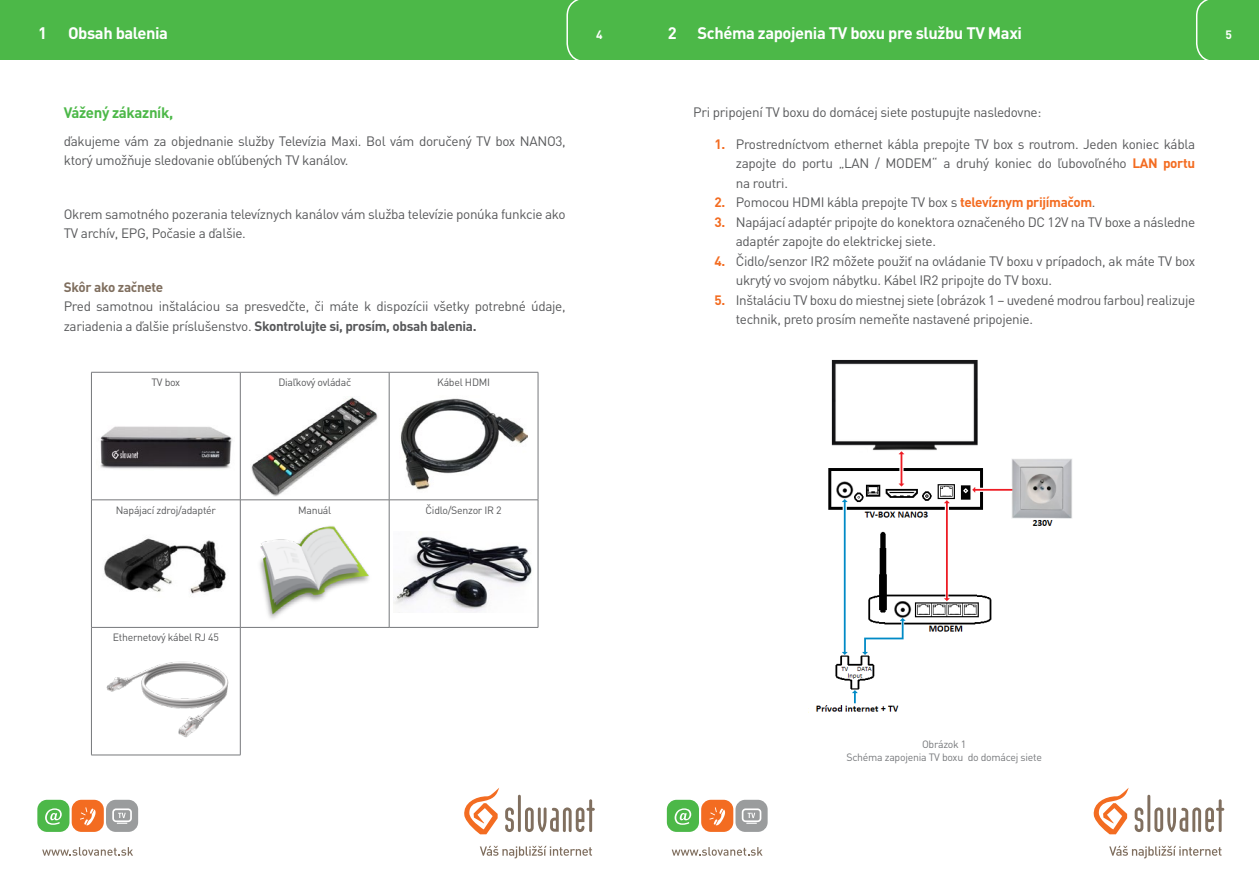
<style>
.page{position:relative;width:1259px;height:893px;background:#fff}
.page>*{position:absolute;margin:0;border:0;box-sizing:border-box;transform-origin:0 0}
.t1{font:700 16.5px "DIN Pro";letter-spacing:-.025em;color:#fff}
.t2{font:700 15px "DIN Pro";letter-spacing:-.025em;color:#4cb848}
.Text{font:13.5px/19.5px "DIN Pro";letter-spacing:-.025em;color:#57585a}
.t3{font:700 13.5px "DIN Pro";letter-spacing:-.025em;color:#806f5f}
.t4{font:700 12px "DIN Pro";color:#fff}
.Tab_text{font:10.5px "DIN Pro";letter-spacing:-.025em;color:#57585a}
.Popis_obrazku{font:10.5px "DIN Pro";letter-spacing:-.025em;color:#76787b}
.s1{font-weight:700}
.s2{font-weight:700;color:#f36c21}
</style>
<div class="page">
<svg style="left:464px;top:788px;width:35px;height:46px"></svg>
<svg style="left:42px;top:847px;width:91px;height:9px"></svg>
<div style="left:37px;top:800px;width:32px;height:32px;background:#4cb848;border-radius:10px"></div>
<div style="left:72px;top:800px;width:32px;height:32px;background:#f36c21;border-radius:10px"></div>
<svg style="left:45px;top:808px;width:17px;height:17px"></svg>
<svg style="left:80px;top:807px;width:16px;height:18px"></svg>
<div style="left:106px;top:800px;width:32px;height:32px;background:#9a9c9d;border-radius:10px"></div>
<svg style="left:112px;top:808px;width:20px;height:16px"></svg>
<svg style="left:505px;top:807px;width:9px;height:25px"></svg>
<hr style="left:518px;top:795px;width:3px;height:37px;background:#806f5f">
<svg style="left:525px;top:799px;width:70px;height:33px"></svg>
<svg style="left:480px;top:846px;width:112px;height:12px"></svg>
<svg style="left:1093px;top:788px;width:35px;height:46px"></svg>
<svg style="left:671px;top:847px;width:91px;height:9px"></svg>
<div style="left:667px;top:800px;width:32px;height:32px;background:#4cb848;border-radius:10px"></div>
<div style="left:701px;top:800px;width:32px;height:32px;background:#f36c21;border-radius:10px"></div>
<svg style="left:674px;top:808px;width:17px;height:17px"></svg>
<svg style="left:709px;top:807px;width:16px;height:18px"></svg>
<div style="left:735px;top:800px;width:32px;height:32px;background:#9a9c9d;border-radius:10px"></div>
<svg style="left:742px;top:808px;width:19px;height:16px"></svg>
<svg style="left:1134px;top:807px;width:9px;height:25px"></svg>
<hr style="left:1147px;top:795px;width:3px;height:37px;background:#806f5f">
<svg style="left:1154px;top:799px;width:70px;height:33px"></svg>
<svg style="left:1109px;top:846px;width:112px;height:12px"></svg>
<div style="left:0;top:0;width:1259px;height:60px;background:#4cb848"></div>
<svg style="left:566px;top:0;width:13px;height:60px"></svg>
<svg style="left:1196px;top:0;width:13px;height:60px"></svg>
<img style="left:808px;top:359px;width:264px;height:354px">
<hr style="left:91px;top:372px;width:149px;height:1px;background:#76787b">
<hr style="left:91px;top:372px;width:1px;height:128px;background:#76787b">
<hr style="left:240px;top:372px;width:149px;height:1px;background:#76787b">
<hr style="left:240px;top:372px;width:1px;height:128px;background:#76787b">
<hr style="left:389px;top:372px;width:149px;height:1px;background:#76787b">
<hr style="left:389px;top:372px;width:1px;height:128px;background:#76787b">
<hr style="left:538px;top:372px;width:1px;height:128px;background:#76787b">
<hr style="left:91px;top:500px;width:149px;height:1px;background:#76787b">
<hr style="left:91px;top:500px;width:1px;height:127px;background:#76787b">
<hr style="left:240px;top:500px;width:149px;height:1px;background:#76787b">
<hr style="left:240px;top:500px;width:1px;height:127px;background:#76787b">
<hr style="left:389px;top:500px;width:149px;height:1px;background:#76787b">
<hr style="left:389px;top:500px;width:1px;height:127px;background:#76787b">
<hr style="left:538px;top:500px;width:1px;height:127px;background:#76787b">
<hr style="left:240px;top:627px;width:149px;height:1px;background:#76787b">
<hr style="left:389px;top:627px;width:149px;height:1px;background:#76787b">
<hr style="left:91px;top:627px;width:149px;height:1px;background:#76787b">
<hr style="left:91px;top:628px;width:1px;height:127px;background:#76787b">
<hr style="left:240px;top:628px;width:1px;height:127px;background:#76787b">
<hr style="left:91px;top:755px;width:149px;height:1px;background:#76787b">
<img style="left:100px;top:426px;width:133px;height:43px">
<img style="left:251px;top:397px;width:127px;height:99px">
<img style="left:400px;top:398px;width:127px;height:92px">
<img style="left:104px;top:538px;width:122px;height:56px">
<img style="left:260px;top:526px;width:109px;height:93px">
<img style="left:393px;top:536px;width:139px;height:76px">
<img style="left:106px;top:661px;width:123px;height:77px">
<h1 class="t1" style="left:38px;top:22px;width:10px">1</h1>
<h1 class="t1" style="left:68px;top:22px;width:102px">Obsah balenia</h1>
<h2 class="t2" style="left:64px;top:102px;width:111px">Vážený zákazník,</h2>
<p class="Text" style="left:64px;top:131px;width:503px">ďakujeme vám za objednanie služby Televízia Maxi. Bol vám doručený TV box NANO3, ktorý umožňuje sledovanie obľúbených TV kanálov.</p>
<p class="Text" style="left:64px;top:204px;width:503px">Okrem samotného pozerania televíznych kanálov vám služba televízie ponúka funkcie ako<br>TV archív, EPG, Počasie a ďalšie.</p>
<h3 class="t3" style="left:64px;top:278px;width:101px">Skôr ako začnete</h3>
<p class="Text" style="left:64px;top:296px;width:503px">Pred samotnou inštaláciou sa presvedčte, či máte k dispozícii všetky potrebné údaje, zariadenia a ďalšie príslušenstvo. <span class="s1">Skontrolujte si, prosím, obsah balenia.</span></p>
<p class="Tab_text" style="left:151px;top:375px;width:30px">TV box</p>
<p class="Tab_text" style="left:278px;top:375px;width:74px">Diaľkový ovládač</p>
<p class="Tab_text" style="left:437px;top:375px;width:54px">Kábel HDMI</p>
<h1 class="t1" style="left:668px;top:22px;width:10px">2</h1>
<h1 class="t1" style="left:697px;top:22px;width:326px">Schéma zapojenia TV boxu pre službu TV Maxi</h1>
<p class="t4" style="left:596px;top:27px;width:8px">4</p>
<p class="t4" style="left:1225px;top:27px;width:8px">5</p>
<p class="Text" style="left:693px;top:101px;width:350px">Pri pripojení TV boxu do domácej siete postupujte nasledovne:</p>
<p class="Text" style="left:736px;top:134px;width:461px;text-align:justify;text-indent:-21px"><span class="s2">1.</span> Prostredníctvom ethernet kábla prepojte TV box s routrom. Jeden koniec kábla zapojte do portu „LAN / MODEM“ a druhý koniec do ľubovoľného <span class="s2">LAN portu </span>na routri.</p>
<p class="Text" style="left:714px;top:192px;width:382px"><span class="s2">2.</span> Pomocou HDMI kábla prepojte TV box s <span class="s2">televíznym prijímačom</span>.</p>
<p class="Text" style="left:736px;top:212px;width:461px;text-indent:-21px"><span class="s2">3.</span> Napájací adaptér pripojte do konektora označeného DC 12V na TV boxe a následne adaptér zapojte do elektrickej siete.</p>
<p class="Text" style="left:736px;top:251px;width:461px;text-indent:-21px"><span class="s2">4.</span> Čidlo/senzor IR2 môžete použiť na ovládanie TV boxu v prípadoch, ak máte TV box ukrytý vo svojom nábytku. Kábel IR2 pripojte do TV boxu.</p>
<p class="Text" style="left:736px;top:290px;width:461px;text-indent:-21px"><span class="s2">5.</span> Inštaláciu TV boxu do miestnej siete (obrázok 1 – uvedené modrou farbou) realizuje technik, preto prosím nemeňte nastavené pripojenie.</p>
<p class="Tab_text" style="left:116px;top:503px;width:101px">Napájací zdroj/adaptér</p>
<p class="Tab_text" style="left:298px;top:503px;width:35px">Manuál</p>
<p class="Tab_text" style="left:425px;top:503px;width:78px">Čidlo/Senzor IR 2</p>
<p class="Tab_text" style="left:113px;top:630px;width:107px">Ethernetový kábel RJ 45</p>
<p class="Popis_obrazku" style="left:922px;top:737px;width:46px">Obrázok 1</p>
<p class="Popis_obrazku" style="left:846px;top:750px;width:197px">Schéma zapojenia TV boxu do domácej siete</p>
</div>
